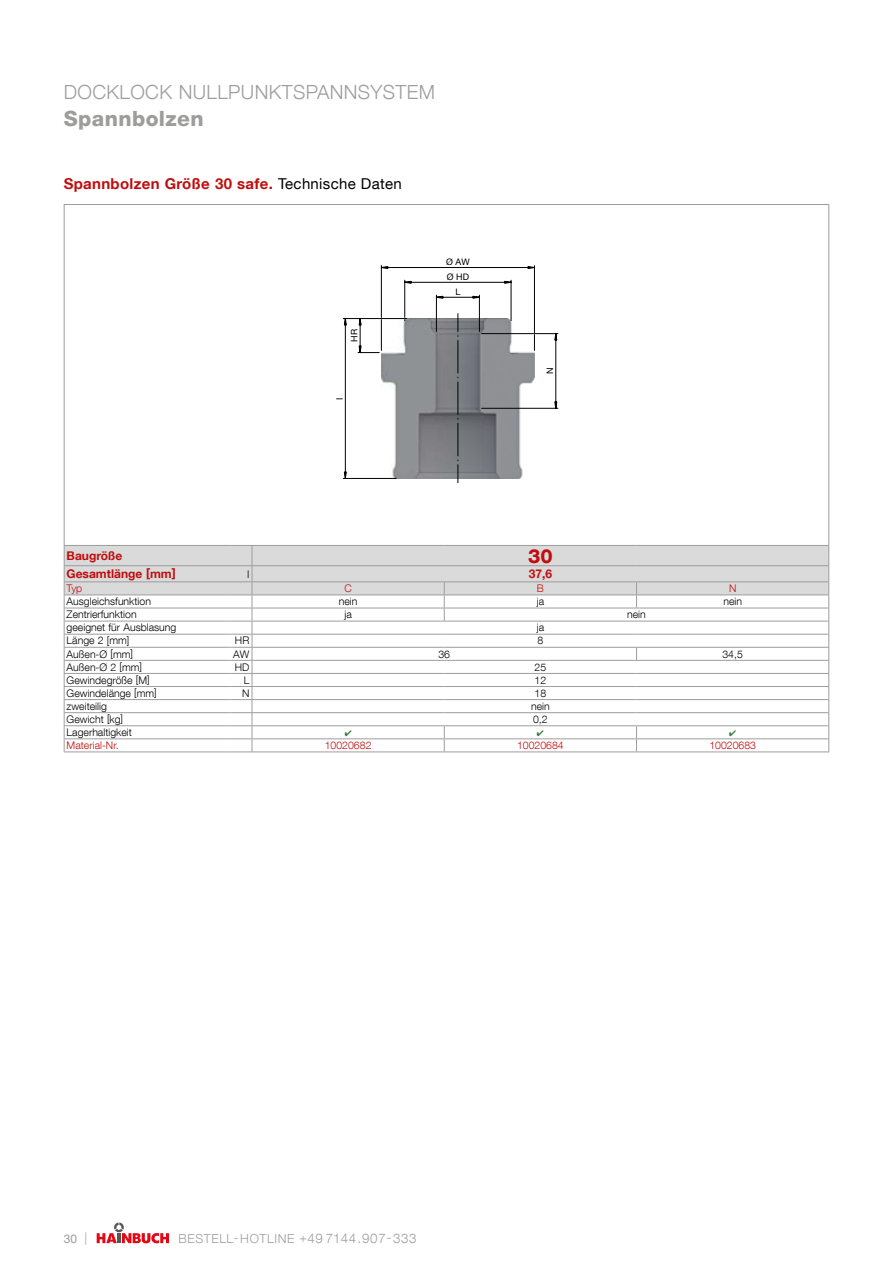
<style>
.page{position:relative;width:893px;height:1263px;background:#fff}
.page>*{position:absolute;margin:0;border:0;box-sizing:border-box;transform-origin:0 0}
.Kopf_Kapitel_Ebene_2{font:800 21px "Helvetica Neue LT Com";letter-spacing:.02em;color:#9d9d9c}
.Kopf_Kapitel_Ebene_2-2{font:300 19.5px "Helvetica Neue LT Com";letter-spacing:.02em;color:#9d9d9c}
._45light-7pt-schwarz{font:800 19.5px "Helvetica Neue LT Com";color:#c00d0e}
._75bold-10pt-rot-li{font:700 15px "Helvetica Neue LT Com";letter-spacing:.02em;color:#c00d0e}
.t1{font:300 12.45px "Helvetica Neue LT Com";letter-spacing:.05em;color:#9d9d9c}
._45light-7pt-schwarz-2{font:700 12px "Helvetica Neue LT Com";color:#c00d0e}
.t2{font:12px "Helvetica Neue LT Com";color:#9d9d9c}
._45light-7pt-schwarz-3{font:300 10.5px "Helvetica Neue LT Com";color:#000}
._45light-7pt-rot-mit{font:300 10.5px "Helvetica Neue LT Com";color:#c00d0e}
._45light-7pt-rot-li{font:300 10.5px "Helvetica Neue LT Com";color:#c00d0e}
._45light-7pt-schwarz-4{font:300 10.5px "Helvetica Neue LT Com";color:#c00d0e}
.Image{font:9px "Helvetica Neue LT Com";color:#010202}
.s1{font-weight:400;color:#000}
.s2{font-weight:300;font-size:12.45px}
.s3{font-size:13.2px}
</style>
<div class="page">
<svg style="left:97px;top:1222px;width:72px;height:21px"></svg>
<hr style="left:64px;top:205px;width:1px;height:340px;background:#9d9d9c">
<hr style="left:828px;top:205px;width:1px;height:340px;background:#9d9d9c">
<hr style="left:64px;top:204px;width:765px;height:1px;background:#9d9d9c">
<svg style="left:343px;top:265px;width:215px;height:214px"></svg>
<svg style="left:381px;top:266px;width:153px;height:2px"></svg>
<svg style="left:405px;top:281px;width:106px;height:17px"></svg>
<svg style="left:344px;top:314px;width:213px;height:169px"></svg>
<svg style="left:64px;top:545px;width:765px;height:207px"></svg>
<p class="Kopf_Kapitel_Ebene_2-2" style="left:64px;top:80px;width:373px">DOCKLOCK NULLPUNKTSPANNSYSTEM</p>
<p class="Kopf_Kapitel_Ebene_2" style="left:64px;top:106px;width:141px">Spannbolzen</p>
<p class="_75bold-10pt-rot-li" style="left:64px;top:174px;width:340px">Spannbolzen Größe 30 safe. <span class="s1">Technische Daten</span></p>
<p class="Image" style="left:349px;top:342px;width:14px;rotate:-90deg">HR</p>
<p class="Image" style="left:334px;top:400px;width:4px;rotate:-90deg">I</p>
<p class="Image" style="left:446px;top:256px;width:25px">Ø AW</p>
<p class="Image" style="left:447px;top:271px;width:24px">Ø HD</p>
<p class="Image" style="left:455px;top:286px;width:6px">L</p>
<p class="Image" style="left:544px;top:374px;width:8px;rotate:-90deg">N</p>
<p class="_45light-7pt-schwarz-2" style="left:67px;top:548px;width:57px">Baugröße</p>
<p class="_45light-7pt-schwarz" style="left:528px;top:544px;width:26px">30</p>
<p class="_45light-7pt-schwarz-2" style="left:67px;top:566px;width:111px">Gesamtlänge [mm]</p>
<p class="_45light-7pt-schwarz-3" style="left:247px;top:567px;width:4px">I</p>
<p class="_45light-7pt-schwarz-2" style="left:529px;top:566px;width:25px">37,6</p>
<p class="_45light-7pt-schwarz-4" style="left:67px;top:582px;width:17px">Typ</p>
<p class="_45light-7pt-schwarz-4" style="left:344px;top:582px;width:9px">C</p>
<p class="_45light-7pt-schwarz-4" style="left:537px;top:582px;width:9px">B</p>
<p class="_45light-7pt-schwarz-4" style="left:729px;top:582px;width:9px">N</p>
<p class="_45light-7pt-schwarz-3" style="left:67px;top:595px;width:86px">Ausgleichsfunktion</p>
<p class="_45light-7pt-schwarz-3" style="left:339px;top:595px;width:20px">nein</p>
<p class="_45light-7pt-schwarz-3" style="left:537px;top:595px;width:9px">ja</p>
<p class="_45light-7pt-schwarz-3" style="left:723px;top:595px;width:20px">nein</p>
<p class="_45light-7pt-schwarz-3" style="left:67px;top:608px;width:72px">Zentrierfunktion</p>
<p class="_45light-7pt-schwarz-3" style="left:344px;top:608px;width:9px">ja</p>
<p class="_45light-7pt-schwarz-3" style="left:627px;top:608px;width:20px">nein</p>
<p class="_45light-7pt-schwarz-3" style="left:67px;top:621px;width:111px">geeignet für Ausblasung</p>
<p class="_45light-7pt-schwarz-3" style="left:537px;top:621px;width:9px">ja</p>
<p class="_45light-7pt-schwarz-3" style="left:67px;top:634px;width:64px">Länge 2 [mm]</p>
<p class="_45light-7pt-schwarz-3" style="left:235px;top:634px;width:16px">HR</p>
<p class="_45light-7pt-schwarz-3" style="left:537px;top:634px;width:7px">8</p>
<p class="_45light-7pt-schwarz-3" style="left:67px;top:647px;width:68px">Außen-Ø [mm]</p>
<p class="_45light-7pt-schwarz-3" style="left:233px;top:647px;width:18px">AW</p>
<p class="_45light-7pt-schwarz-3" style="left:438px;top:647px;width:13px">36</p>
<p class="_45light-7pt-schwarz-3" style="left:722px;top:647px;width:22px">34,5</p>
<p class="_45light-7pt-schwarz-3" style="left:67px;top:660px;width:77px">Außen-Ø 2 [mm]</p>
<p class="_45light-7pt-schwarz-3" style="left:235px;top:660px;width:16px">HD</p>
<p class="_45light-7pt-schwarz-3" style="left:535px;top:660px;width:13px">25</p>
<p class="_45light-7pt-schwarz-3" style="left:67px;top:673px;width:84px">Gewindegröße [M]</p>
<p class="_45light-7pt-schwarz-3" style="left:244px;top:673px;width:7px">L</p>
<p class="_45light-7pt-schwarz-3" style="left:535px;top:673px;width:13px">12</p>
<p class="_45light-7pt-schwarz-3" style="left:67px;top:687px;width:92px">Gewindelänge [mm]</p>
<p class="_45light-7pt-schwarz-3" style="left:242px;top:687px;width:9px">N</p>
<p class="_45light-7pt-schwarz-3" style="left:535px;top:687px;width:13px">18</p>
<p class="_45light-7pt-schwarz-3" style="left:67px;top:700px;width:42px">zweiteilig</p>
<p class="_45light-7pt-schwarz-3" style="left:531px;top:700px;width:20px">nein</p>
<p class="_45light-7pt-schwarz-3" style="left:67px;top:713px;width:58px">Gewicht [kg]</p>
<p class="_45light-7pt-schwarz-3" style="left:533px;top:713px;width:16px">0,2</p>
<p class="_45light-7pt-schwarz-3" style="left:67px;top:726px;width:67px">Lagerhaltigkeit</p>
<p class="_45light-7pt-rot-li" style="left:67px;top:739px;width:53px">Material-Nr.</p>
<p class="_45light-7pt-rot-mit" style="left:325px;top:739px;width:48px">10020682</p>
<p class="_45light-7pt-rot-mit" style="left:517px;top:739px;width:48px">10020684</p>
<p class="_45light-7pt-rot-mit" style="left:709px;top:739px;width:48px">10020683</p>
<p class="t2" style="left:64px;top:1231px;width:25px">30 <span class="s2">|</span></p>
<p class="t1" style="left:178px;top:1230px;width:240px">BESTELL-HOTLINE +<span class="s3">49 7144.907-333</span></p>
</div>
